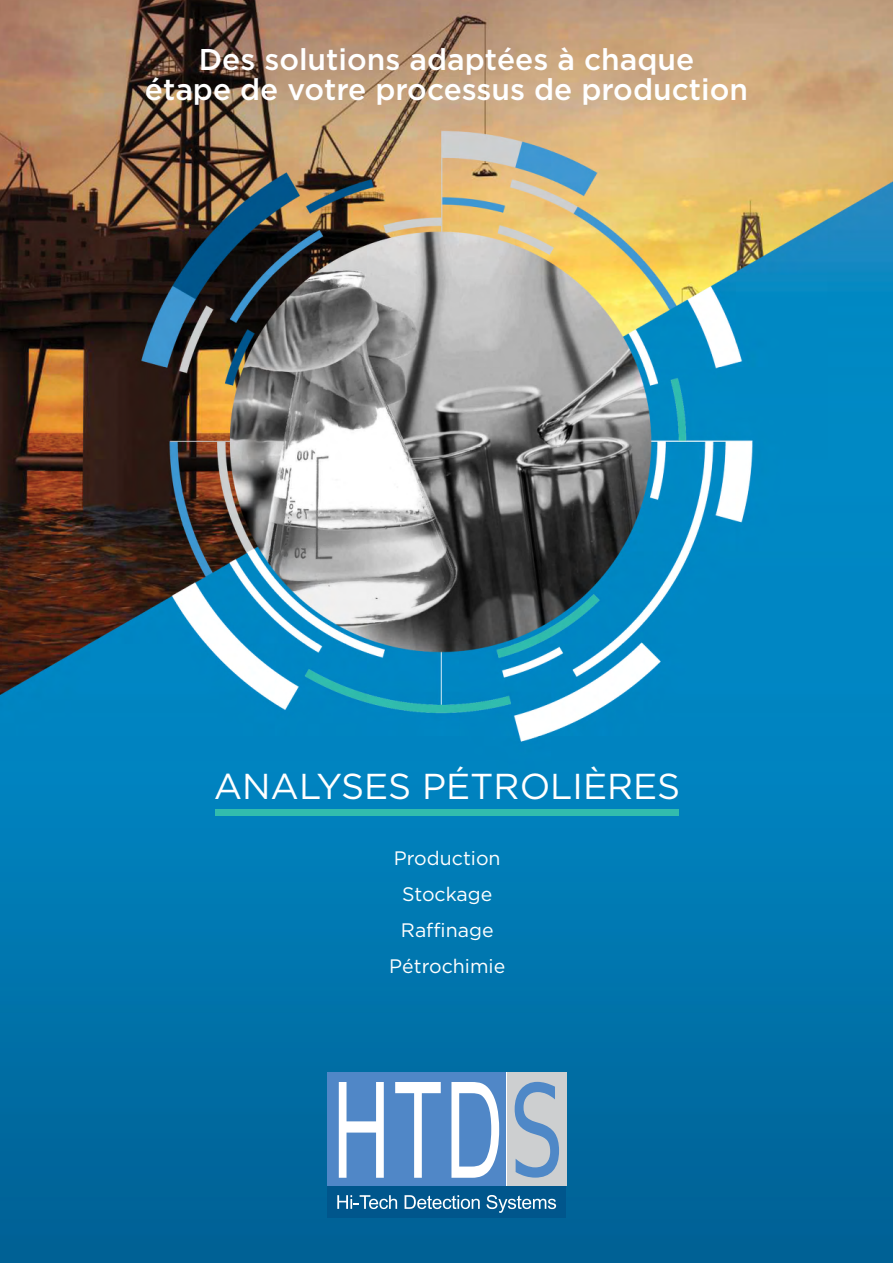
<style>
.page{position:relative;width:893px;height:1263px;background:#fff}
.page>*{position:absolute;margin:0;border:0;box-sizing:border-box;transform-origin:0 0}
.t1{font:36px "Gotham";color:#fff}
.t2{font:500 30px/30px "Gotham";color:#fff;text-align:center}
.t3{font:19.5px/36px "Gotham";color:#fff;text-align:center}
</style>
<div class="page">
<img style="left:0;top:0;width:893px;height:1263px">
<hr style="left:328px;top:1185px;width:238px;height:1px;background:#fff">
<hr style="left:506px;top:1072px;width:1px;height:117px;background:#fff">
<div style="left:328px;top:1072px;width:178px;height:113px;background:#5087c7"></div>
<div style="left:507px;top:1072px;width:59px;height:113px;background:#cdcfd0"></div>
<div style="left:328px;top:1186px;width:238px;height:31px;background:#00568c"></div>
<svg style="left:337px;top:1195px;width:60px;height:14px"></svg>
<svg style="left:405px;top:1195px;width:75px;height:14px"></svg>
<svg style="left:487px;top:1195px;width:69px;height:18px"></svg>
<svg style="left:339px;top:1082px;width:45px;height:96px"></svg>
<svg style="left:395px;top:1082px;width:46px;height:96px"></svg>
<svg style="left:451px;top:1082px;width:48px;height:96px"></svg>
<svg style="left:515px;top:1082px;width:44px;height:95px"></svg>
<div style="left:215px;top:809px;width:463px;height:6px;background:#32bcad"></div>
<p class="t2" style="left:145px;top:44px;width:605px">Des solutions adaptées à chaque<br>étape de votre processus de production</p>
<p class="t1" style="left:214px;top:766px;width:468px">ANALYSES PÉTROLIÈRES</p>
<p class="t3" style="left:389px;top:840px;width:118px">Production<br>Stockage<br>Raffinage<br>Pétrochimie</p>
</div>
